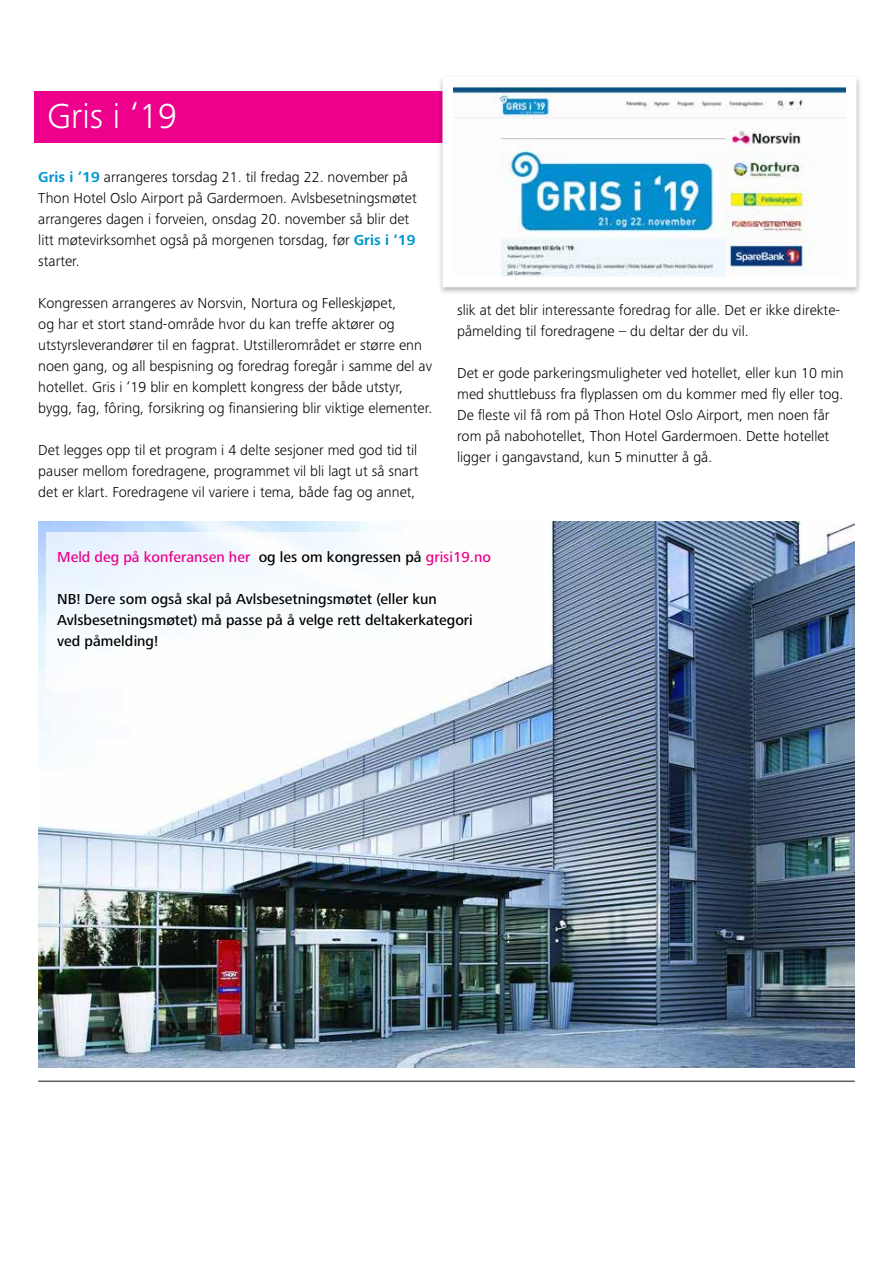
<style>
.page{position:relative;width:893px;height:1263px;background:#fff}
.page>*{position:absolute;margin:0;border:0;box-sizing:border-box;transform-origin:0 0}
.t1{font:300 36px "Frutiger Next Pro";color:#fff}
.t2{font:300 15px/21px "Frutiger Next Pro";color:#000}
.t3{font:500 15px/21px "Frutiger Next Pro";color:#000}
.t4{font:500 15px "Frutiger Next Pro";color:#ec008c}
.s1{font-weight:700;color:#0097cf}
.s2{color:#000}
</style>
<div class="page">
<img style="left:38px;top:521px;width:817px;height:546px">
<div style="left:46px;top:533px;width:444px;height:157px;background:#fff"></div>
<hr style="left:38px;top:1080px;width:817px;height:2px;background:#5c5d5f">
<div style="left:34px;top:92px;width:423px;height:51px;background:#ec008c"></div>
<div style="left:437px;top:74px;width:425px;height:221px;background:#000;opacity:.3"></div>
<img style="left:454px;top:89px;width:390px;height:186px">
<div style="left:442px;top:77px;width:414px;height:210px;border:11px solid #fff"></div>
<h1 class="t1" style="left:47px;top:96px;width:132px">Gris i ‘19</h1>
<p class="t2" style="left:38px;top:167px;width:380px"><span class="s1">Gris i ‘19</span> arrangeres torsdag 21. til fredag 22. november på Thon Hotel Oslo Airport på Gardermoen. Avlsbesetningsmøtet arrangeres dagen i forveien, onsdag 20. november så blir det litt møtevirksomhet også på morgenen torsdag, før <span class="s1">Gris i ‘19 </span>starter.</p>
<p class="t2" style="left:38px;top:293px;width:396px">Kongressen arrangeres av Norsvin, Nortura og Felleskjøpet,<br>og har et stort stand-område hvor du kan treffe aktører og utstyrsleverandører til en fagprat. Utstillerområdet er større enn noen gang, og all bespisning og foredrag foregår i samme del av hotellet. Gris i ‘19 blir en komplett kongress der både utstyr, bygg, fag, fôring, forsikring og finansiering blir viktige elementer.</p>
<p class="t2" style="left:38px;top:440px;width:382px;text-align:justify">Det legges opp til et program i 4 delte sesjoner med god tid til pauser mellom foredragene, programmet vil bli lagt ut så snart det er klart. Foredragene vil variere i tema, både fag og annet,</p>
<p class="t2" style="left:457px;top:300px;width:385px">slik at det blir interessante foredrag for alle. Det er ikke direkte&shy;påmelding til foredragene – du deltar der du vil.</p>
<p class="t2" style="left:457px;top:363px;width:388px">Det er gode parkeringsmuligheter ved hotellet, eller kun 10 min med shuttlebuss fra flyplassen om du kommer med fly eller tog.<br>De fleste vil få rom på Thon Hotel Oslo Airport, men noen får rom på nabohotellet, Thon Hotel Gardermoen. Dette hotellet ligger i gangavstand, kun 5 minutter å gå.</p>
<p class="t4" style="left:57px;top:549px;width:435px">Meld deg på konferansen her <span class="s2">og les om kongressen på</span> grisi19.no</p>
<p class="t3" style="left:57px;top:589px;width:417px">NB! Dere som også skal på Avlsbesetningsmøtet (eller kun<br>Avlsbesetningsmøtet) må passe på å velge rett deltakerkategori ved påmelding!</p>
</div>
